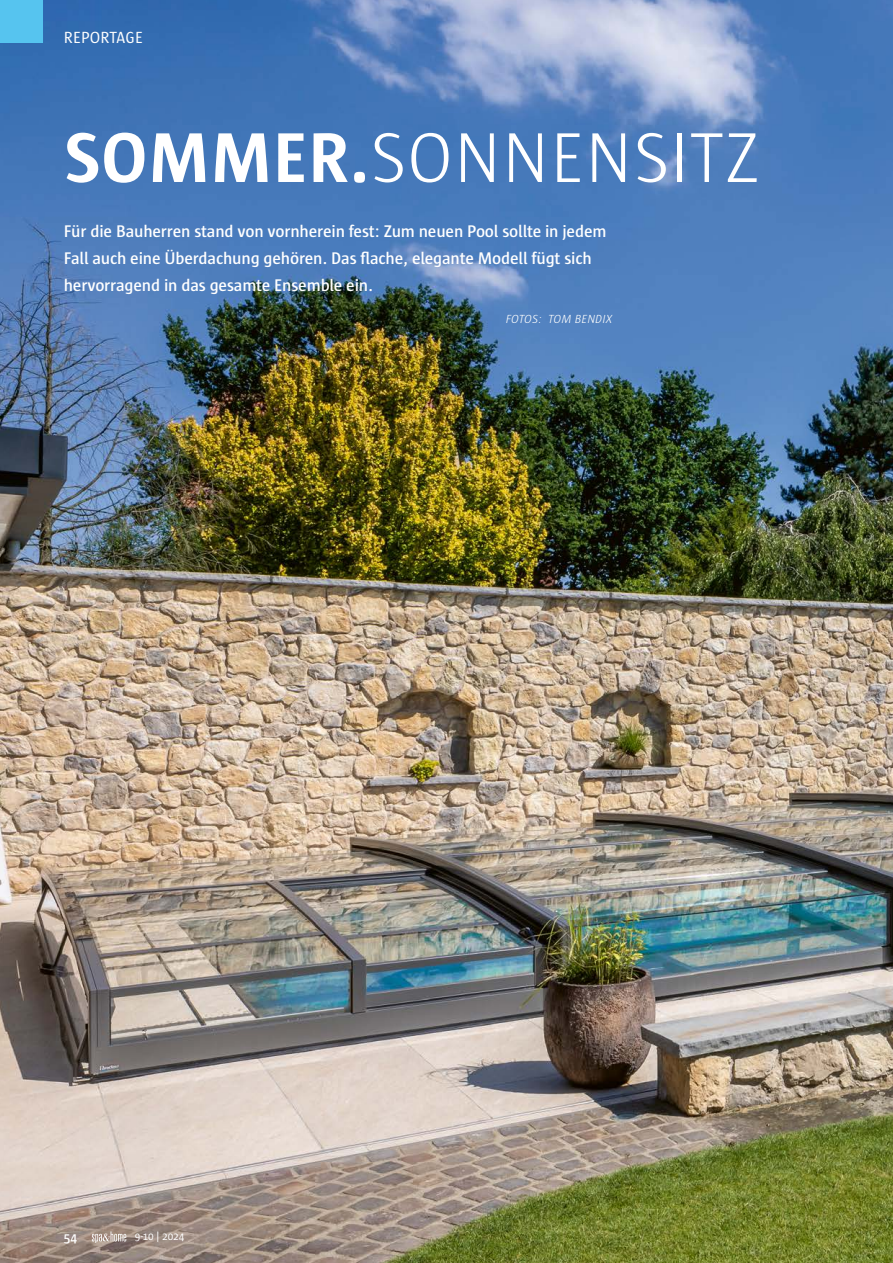
<style>
.page{position:relative;width:893px;height:1263px;background:#fff}
.page>*{position:absolute;margin:0;border:0;box-sizing:border-box;transform-origin:0 0}
.t1{font:300 72px "Sun";letter-spacing:.015em;color:#fff}
.t2{font:600 17.25px/27px "Sun";letter-spacing:-.01em;color:#fff}
.t3{font:16.5px "Sun";letter-spacing:.015em;color:#fff}
.t4{font:600 13.5px "Sun";color:#fff}
.t5{font:italic 300 12px "Sun";letter-spacing:.015em;color:#fff}
.t6{font:11.25px "Sun";letter-spacing:-.005em;color:#fff}
.s1{font-weight:700}
</style>
<div class="page">
<img style="left:0;top:0;width:893px;height:1263px">
<svg style="left:92px;top:1231px;width:34px;height:12px"></svg>
<div style="left:0;top:0;width:43px;height:43px;background:#56c4ef"></div>
<p class="t3" style="left:64px;top:28px;width:81px">REPORTAGE</p>
<h1 class="t1" style="left:64px;top:118px;width:697px"><span class="s1">SOMMER.</span>SONNENSITZ</h1>
<p class="t2" style="left:64px;top:217px;width:544px">Für die Bauherren stand von vornherein fest: Zum neuen Pool sollte in jedem<br>Fall auch eine Überdachung gehören. Das flache, elegante Modell fügt sich hervorragend in das gesamte Ensemble ein.</p>
<p class="t5" style="left:506px;top:312px;width:108px">FOTOS: TOM BENDIX</p>
<p class="t4" style="left:64px;top:1230px;width:15px">54</p>
<p class="t6" style="left:135px;top:1230px;width:51px">9-10 | 2024</p>
</div>
